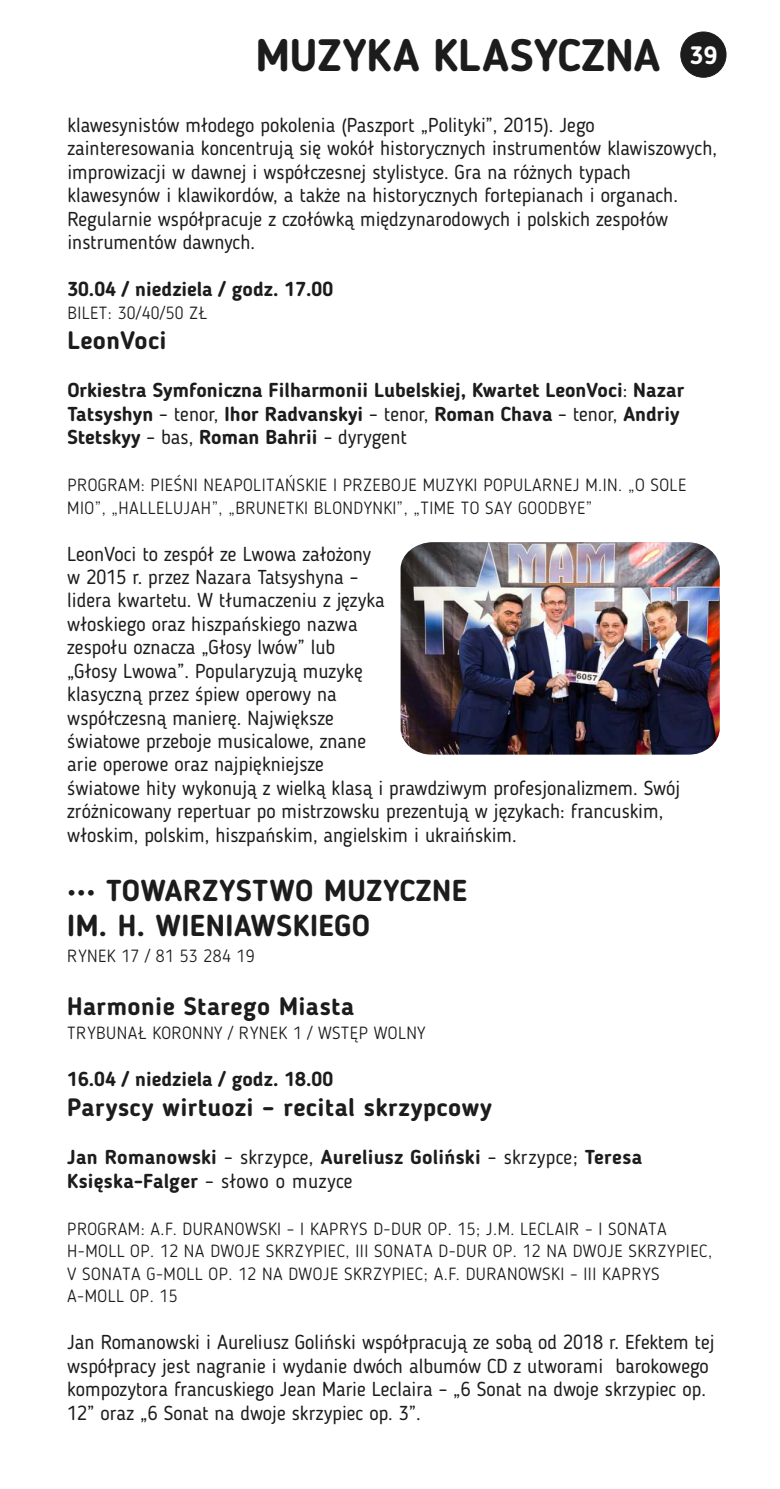
<style>
.page{position:relative;width:780px;height:1489px;background:#fff}
.page>*{position:absolute;margin:0;border:0;box-sizing:border-box;transform-origin:0 0}
.t1{font:700 45px "Blogger Sans";color:#1c1c1c}
.t2{font:700 30px/35.2px "Blogger Sans";letter-spacing:.015em;color:#1c1c1c}
.t3{font:700 25px "Blogger Sans";letter-spacing:.015em;color:#1c1c1c}
.t4{font:20px/23.5px "Blogger Sans";color:#1c1c1c}
.t5{font:700 20px/23.5px "Blogger Sans";color:#1c1c1c}
.t6{font:300 17.5px/22.5px "Blogger Sans";letter-spacing:.03em;color:#1c1c1c}
.s1{font-weight:400}
</style>
<div class="page">
<div style="left:680px;top:32px;width:46px;height:45px;background:#1c1c1c;border:1px solid #1c1c1c;border-radius:50%"></div>
<img style="left:400px;top:542px;width:319px;height:213px">
<h1 class="t1" style="left:256px;top:36px;width:463px">MUZYKA KLASYCZNA <sup>39</sup></h1>
<p class="t4" style="left:67px;top:115px;width:651px">klawesynistów młodego pokolenia (Paszport „Polityki”, 2015). Jego zainteresowania koncentrują się wokół historycznych instrumentów klawiszowych, improwizacji w dawnej i współczesnej stylistyce. Gra na różnych typach klawesynów i klawikordów, a także na historycznych fortepianach i organach.<br>Regularnie współpracuje z czołówką międzynarodowych i polskich zespołów instrumentów dawnych.</p>
<p class="t5" style="left:67px;top:279px;width:267px">30.04 / niedziela / godz. 17.00</p>
<p class="t6" style="left:67px;top:303px;width:141px">BILET: 30/40/50 ZŁ</p>
<p class="t3" style="left:67px;top:330px;width:101px">LeonVoci</p>
<p class="t5" style="left:67px;top:380px;width:618px">Orkiestra Symfoniczna Filharmonii Lubelskiej, Kwartet LeonVoci<span class="s1">:</span> Nazar<br>Tatsyshyn <span class="s1">– tenor,</span> Ihor Radvanskyi <span class="s1">– tenor,</span> Roman Chava <span class="s1">– tenor,</span> Andriy<br>Stetskyy <span class="s1">– bas,</span> Roman Bahrii <span class="s1">– dyrygent</span></p>
<p class="t6" style="left:67px;top:475px;width:620px">PROGRAM: PIEŚNI NEAPOLITAŃSKIE I PRZEBOJE MUZYKI POPULARNEJ M.IN. „O SOLE<br>MIO”, „HALLELUJAH”, „BRUNETKI BLONDYNKI”, „TIME TO SAY GOODBYE”</p>
<p class="t4" style="left:67px;top:543px;width:614px">LeonVoci to zespół ze Lwowa założony<br>w 2015 r. przez Nazara Tatsyshyna –<br>lidera kwartetu. W tłumaczeniu z języka<br>włoskiego oraz hiszpańskiego nazwa<br>zespołu oznacza „Głosy lwów” lub<br>„Głosy Lwowa”. Popularyzują muzykę<br>klasyczną przez śpiew operowy na<br>współczesną manierę. Największe<br>światowe przeboje musicalowe, znane<br>arie operowe oraz najpiękniejsze<br>światowe hity wykonują z wielką klasą i prawdziwym profesjonalizmem. Swój zróżnicowany repertuar po mistrzowsku prezentują w językach: francuskim, włoskim, polskim, hiszpańskim, angielskim i ukraińskim.</p>
<h2 class="t2" style="left:67px;top:875px;width:401px">••• TOWARZYSTWO MUZYCZNE<br>IM. H. WIENIAWSKIEGO</h2>
<p class="t6" style="left:67px;top:945px;width:189px">RYNEK 17 / 81 53 284 19</p>
<p class="t3" style="left:67px;top:995px;width:288px">Harmonie Starego Miasta</p>
<p class="t6" style="left:67px;top:1023px;width:360px">TRYBUNAŁ KORONNY / RYNEK 1 / WSTĘP WOLNY</p>
<p class="t5" style="left:67px;top:1069px;width:267px">16.04 / niedziela / godz. 18.00</p>
<p class="t3" style="left:67px;top:1096px;width:426px">Paryscy wirtuozi – recital skrzypcowy</p>
<p class="t5" style="left:67px;top:1147px;width:576px">Jan Romanowski <span class="s1">– skrzypce,</span> Aureliusz Goliński <span class="s1">– skrzypce;</span> Teresa<br>Księska-Falger <span class="s1">– słowo o muzyce</span></p>
<p class="t6" style="left:67px;top:1218px;width:646px">PROGRAM: A.F. DURANOWSKI – I KAPRYS D-DUR OP. 15; J.M. LECLAIR – I SONATA H-MOLL OP. 12 NA DWOJE SKRZYPIEC, III SONATA D-DUR OP. 12 NA DWOJE SKRZYPIEC, V SONATA G-MOLL OP. 12 NA DWOJE SKRZYPIEC; A.F. DURANOWSKI – III KAPRYS A-MOLL OP. 15</p>
<p class="t4" style="left:67px;top:1332px;width:649px">Jan Romanowski i Aureliusz Goliński współpracują ze sobą od 2018 r. Efektem tej współpracy jest nagranie i wydanie dwóch albumów CD z utworami barokowego kompozytora francuskiego Jean Marie Leclaira – „6 Sonat na dwoje skrzypiec op.<br>12” oraz „6 Sonat na dwoje skrzypiec op. 3”.</p>
</div>
